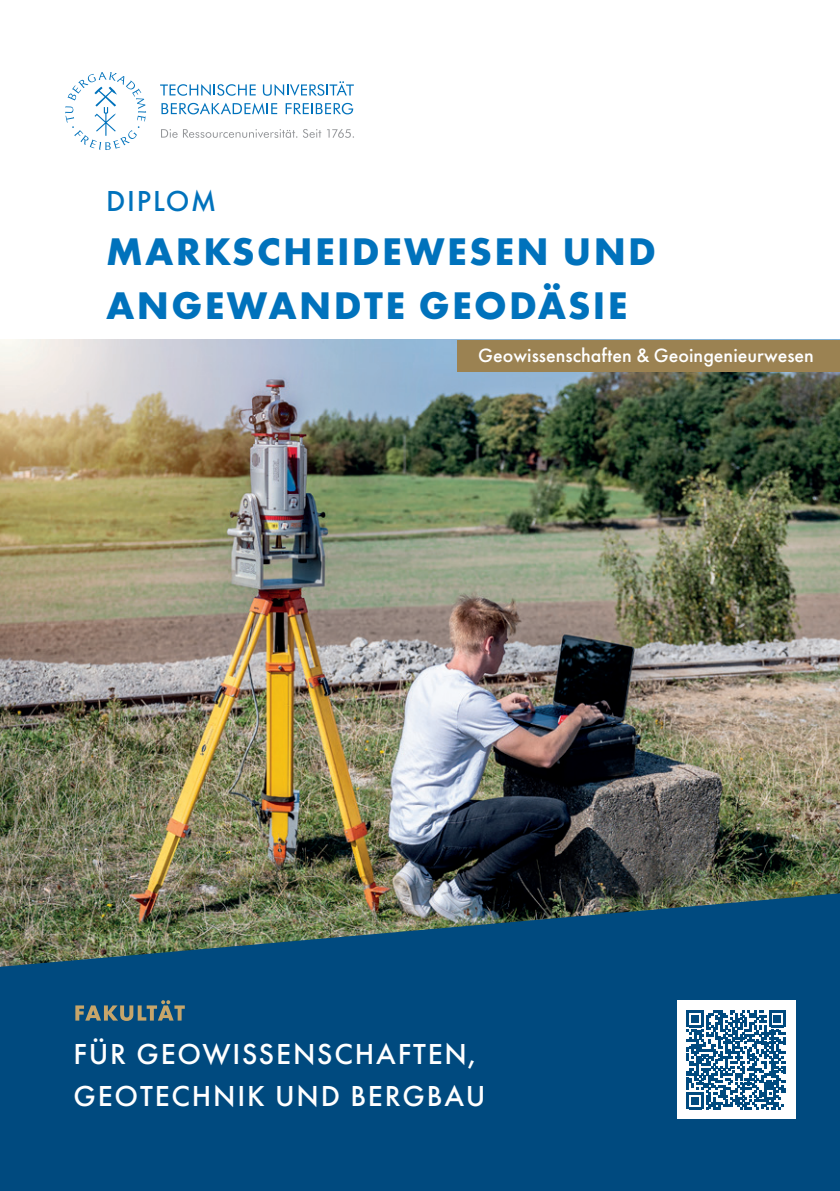
<style>
.page{position:relative;width:840px;height:1191px;background:#fff}
.page>*{position:absolute;margin:0;border:0;box-sizing:border-box;transform-origin:0 0}
.t1{font:700 40px/54px "Futura PT";letter-spacing:.06em;color:#0072bc}
.t2{font:500 30px/42px "Futura PT";letter-spacing:.06em;color:#fff}
.t3{font:500 30px "Futura PT";letter-spacing:.06em;color:#0072bc}
.t4{font:500 20px "Futura PT";color:#fff}
</style>
<div class="page">
<img style="left:0;top:340px;width:839px;height:553px">
<svg style="left:0;top:893px;width:839px;height:298px;background:#165174"></svg>
<div style="left:1px;top:1074px;width:838px;height:117px;background:#004a7f"></div>
<svg style="left:75px;top:1000px;width:110px;height:21px;background:#4a6c77"></svg>
<svg style="left:65px;top:72px;width:81px;height:78px"></svg>
<svg style="left:160px;top:84px;width:95px;height:12px"></svg>
<svg style="left:263px;top:81px;width:90px;height:15px"></svg>
<svg style="left:161px;top:103px;width:116px;height:12px"></svg>
<svg style="left:285px;top:103px;width:68px;height:11px"></svg>
<svg style="left:161px;top:129px;width:16px;height:9px"></svg>
<svg style="left:183px;top:129px;width:114px;height:9px"></svg>
<svg style="left:303px;top:129px;width:51px;height:9px"></svg>
<div style="left:676px;top:1000px;width:119px;height:119px;background:#fff"></div>
<svg style="left:686px;top:1010px;width:99px;height:99px"></svg>
<div style="left:457px;top:340px;width:382px;height:31px;background:#9b8252"></div>
<p class="t3" style="left:106px;top:183px;width:112px">DIPLOM</p>
<h1 class="t1" style="left:106px;top:224px;width:551px">MARKSCHEIDEWESEN UND<br>ANGEWANDTE GEODÄSIE</h1>
<p class="t4" style="left:478px;top:343px;width:337px">Geowissenschaften &amp; Geoingenieurwesen</p>
<p class="t2" style="left:73px;top:1032px;width:413px">FÜR GEOWISSENSCHAFTEN,<br>GEOTECHNIK UND BERGBAU</p>
</div>
